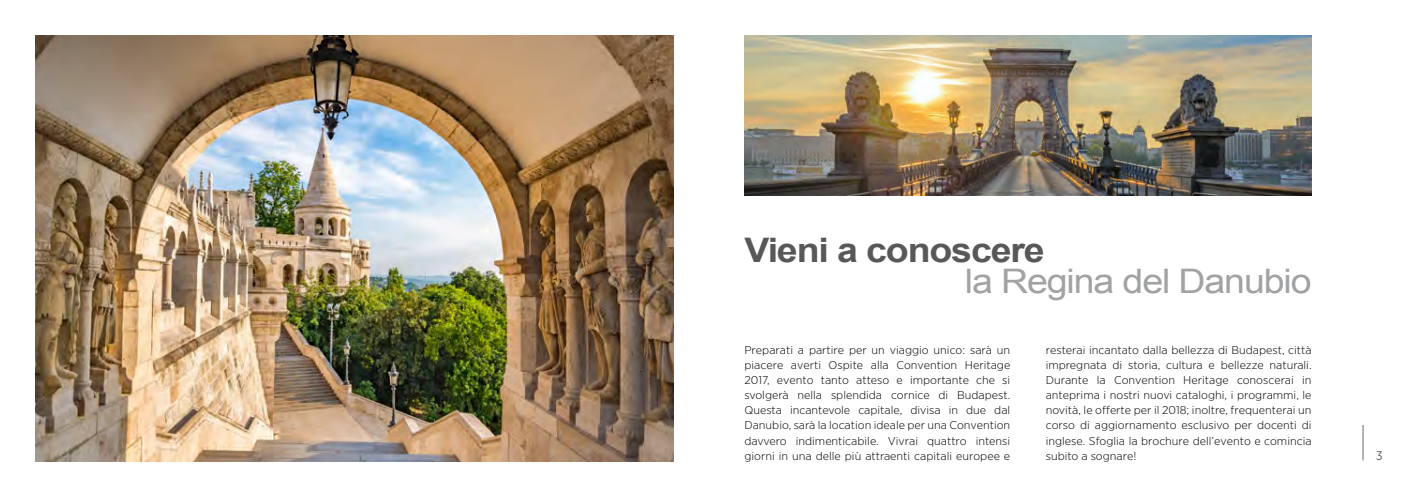
<style>
.page{position:relative;width:1418px;height:497px;background:#fff}
.page>*{position:absolute;margin:0;border:0;box-sizing:border-box;transform-origin:0 0}
.t1{font:33.75px "Arial";letter-spacing:-.03em;color:#a1a2a4;scale:1.11 1}
.t2{font:700 33.75px "Arial";letter-spacing:-.03em;color:#58585a;scale:1.11 1}
.t3{font:12.5px "Gotham Narrow";color:#58585a}
.t4{font:300 11.25px/15px "Gotham Narrow";color:#000;text-align:justify;scale:1.11 1}
</style>
<div class="page">
<img style="left:744px;top:35px;width:567px;height:160px">
<hr style="left:1362px;top:424px;width:1px;height:36px;background:#87888a">
<img style="left:35px;top:35px;width:638px;height:426px">
<h1 class="t2" style="left:744px;top:227px;width:272px">Vieni a conoscere</h1>
<h1 class="t1" style="left:965px;top:258px;width:314px">la Regina del Danubio</h1>
<p class="t4" style="left:744px;top:342px;width:241px">Preparati a partire per un viaggio unico: sarà un piacere averti Ospite alla Convention Heritage 2017, evento tanto atteso e importante che si svolgerà nella splendida cornice di Budapest.<br>Questa incantevole capitale, divisa in due dal Danubio, sarà la location ideale per una Convention davvero indimenticabile. Vivrai quattro intensi giorni in una delle più attraenti capitali europee e</p>
<p class="t4" style="left:1045px;top:342px;width:241px">resterai incantato dalla bellezza di Budapest, città impregnata di storia, cultura e bellezze naturali.<br>Durante la Convention Heritage conoscerai in anteprima i nostri nuovi cataloghi, i programmi, le novità, le offerte per il 2018; inoltre, frequenterai un corso di aggiornamento esclusivo per docenti di inglese. Sfoglia la brochure dell’evento e comincia subito a sognare!</p>
<p class="t3" style="left:1375px;top:447px;width:8px">3</p>
</div>
